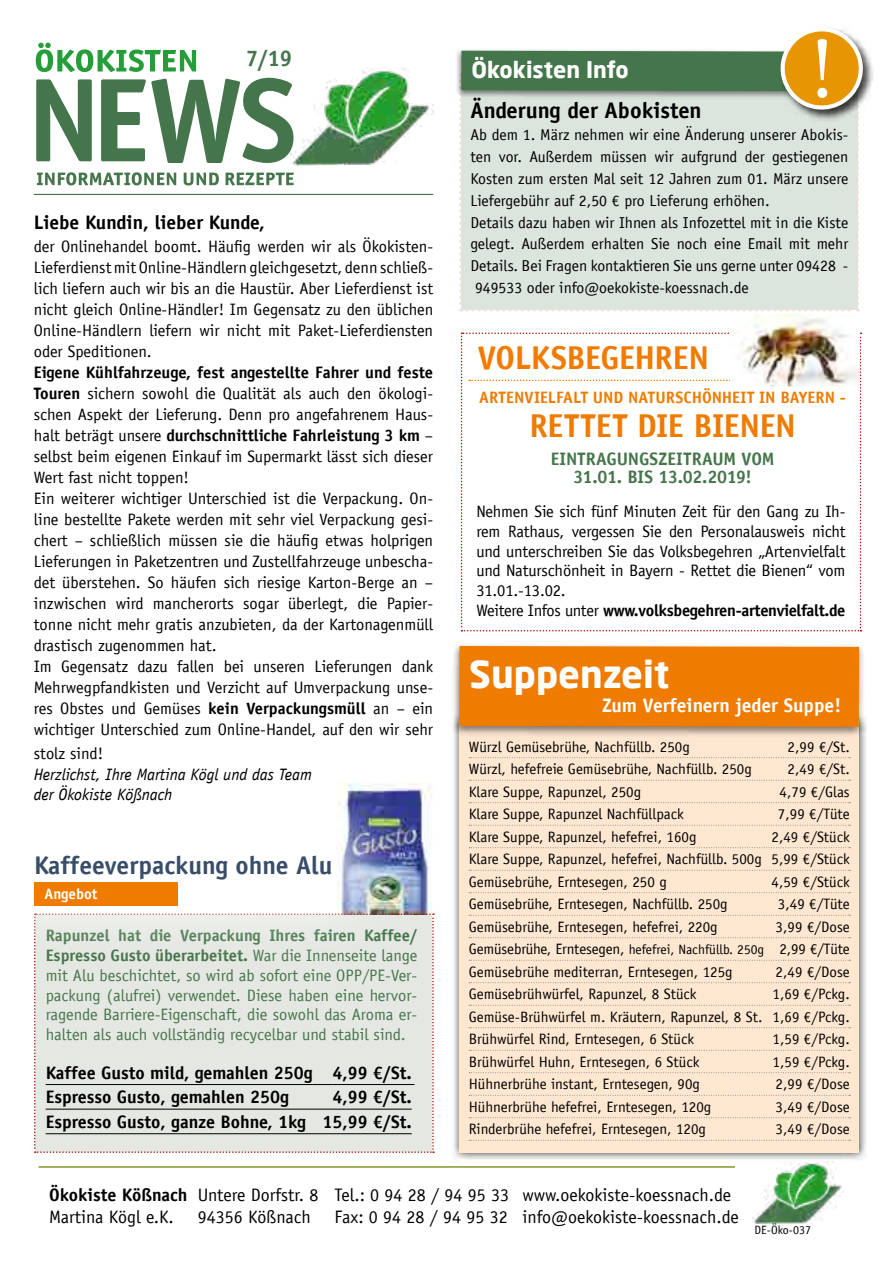
<style>
.page{position:relative;width:893px;height:1263px;background:#fff}
.page>*{position:absolute;margin:0;border:0;box-sizing:border-box;transform-origin:0 0}
.t1{font:86.85px "Minion Pro";color:#fff}
.t2{font:700 37.2px "Neo Sans Pro";color:#fff}
.t3{font:700 33px "Officina Sans LT";letter-spacing:-.015em;color:#ef7b00}
.t4{font:700 25.5px "Officina Sans LT";color:#384d67}
.t5{font:700 22.5px "Officina Sans LT";color:#000}
.t6{font:700 22.5px "Neo Sans Pro";color:#fff}
.t7{font:700 22.5px "Officina Sans LT";color:#45754b}
.t8{font:700 19.5px "Officina Sans LT";color:#fff}
.t9{font:700 19.5px "Officina Sans LT";color:#000}
.t10{font:18px/21.6px "Officina Sans LT";color:#000}
.t11{font:700 18px/24.6px "Officina Sans LT";color:#000}
.t12{font:700 18px/18.8px "Officina Sans LT";letter-spacing:-.01em;color:#45754b;text-align:center}
.t13{font:16.5px/21px "Officina Sans LT";color:#000}
.t14{font:16.5px/19.8px "Officina Sans LT";color:#45754b;text-align:justify}
.t15{font:italic 16.5px/20.7px "Officina Sans LT";color:#000}
.t16{font:700 16.5px "Officina Sans LT";letter-spacing:-.005em;color:#ef7b00}
.t17{font:15.75px/21.9px "Officina Sans LT";color:#000}
.t18{font:15px/22.5px "Officina Sans LT";color:#000;text-align:justify}
.t19{font:700 15px "Officina Sans LT";color:#fff}
.t20{font:12px "Officina Sans LT";color:#000}
.s1{font-weight:700}
.s2{font-size:13.5px}
</style>
<div class="page">
<svg style="left:461px;top:333px;width:400px;height:298px"></svg>
<img style="left:730px;top:315px;width:129px;height:77px">
<div style="left:451px;top:713px;width:416px;height:448px;background:#000;opacity:.75"></div>
<div style="left:459px;top:721px;width:400px;height:432px;background:#fee7d1"></div>
<svg style="left:469px;top:757px;width:381px;height:1px"></svg>
<svg style="left:469px;top:780px;width:381px;height:1px"></svg>
<svg style="left:469px;top:802px;width:381px;height:1px"></svg>
<svg style="left:469px;top:825px;width:381px;height:1px"></svg>
<svg style="left:469px;top:847px;width:381px;height:1px"></svg>
<svg style="left:469px;top:870px;width:381px;height:1px"></svg>
<svg style="left:469px;top:892px;width:381px;height:1px"></svg>
<svg style="left:469px;top:915px;width:381px;height:1px"></svg>
<svg style="left:469px;top:937px;width:381px;height:1px"></svg>
<svg style="left:469px;top:960px;width:381px;height:1px"></svg>
<svg style="left:469px;top:982px;width:381px;height:1px"></svg>
<svg style="left:469px;top:1005px;width:381px;height:1px"></svg>
<svg style="left:469px;top:1027px;width:381px;height:1px"></svg>
<svg style="left:469px;top:1050px;width:381px;height:1px"></svg>
<svg style="left:469px;top:1072px;width:381px;height:1px"></svg>
<svg style="left:469px;top:1095px;width:381px;height:1px"></svg>
<svg style="left:469px;top:1117px;width:381px;height:1px"></svg>
<svg style="left:469px;top:1140px;width:381px;height:1px"></svg>
<div style="left:452px;top:643px;width:414px;height:94px;background:#000;opacity:.49"></div>
<div style="left:459px;top:646px;width:400px;height:81px;background:#ef7b00"></div>
<div style="left:780px;top:26px;width:94px;height:96px;background:#000;opacity:.75"></div>
<svg style="left:459px;top:26px;width:409px;height:285px;background:#cdd6c6"></svg>
<img style="left:417px;top:782px;width:18px;height:133px">
<div style="left:34px;top:913px;width:400px;height:240px;background:#e5e8e2"></div>
<hr style="left:332px;top:1084px;width:83px;height:1px;background:#000">
<hr style="left:46px;top:1109px;width:366px;height:1px;background:#000">
<hr style="left:46px;top:1133px;width:366px;height:1px;background:#000">
<div style="left:0;top:767px;width:417px;height:198px;background:#fff;opacity:.91"></div>
<div style="left:34px;top:882px;width:144px;height:23px;background:#ef7b00"></div>
<svg style="left:37px;top:172px;width:257px;height:13px"></svg>
<svg style="left:36px;top:43px;width:160px;height:29px"></svg>
<svg style="left:36px;top:78px;width:254px;height:85px"></svg>
<img style="left:290px;top:68px;width:144px;height:98px">
<hr style="left:34px;top:194px;width:399px;height:1px;background:#45754b">
<img style="left:752px;top:1161px;width:91px;height:62px">
<hr style="left:39px;top:1166px;width:696px;height:2px;background:#85962c">
<h3 class="t7" style="left:246px;top:44px;width:48px">7/19</h3>
<p class="t9" style="left:34px;top:211px;width:233px">Liebe Kundin, lieber Kunde,</p>
<p class="t13" style="left:34px;top:236px;width:401px;text-align:justify">der Onlinehandel boomt. Häufig werden wir als Ökokisten-Lieferdienst mit Online-Händlern gleichgesetzt, denn schließ&shy;lich liefern auch wir bis an die Haustür. Aber Lieferdienst ist nicht gleich Online-Händler! Im Gegensatz zu den üblichen Online-Händlern liefern wir nicht mit Paket-Lieferdiensten oder Speditionen.</p>
<p class="t13" style="left:34px;top:362px;width:401px"><span class="s1">Eigene Kühlfahrzeuge, fest angestellte Fahrer und feste Touren</span> sichern sowohl die Qualität als auch den ökologi&shy;schen Aspekt der Lieferung. Denn pro angefahrenem Haus&shy;halt beträgt unsere <span class="s1">durchschnittliche Fahrleistung 3 km</span> – selbst beim eigenen Einkauf im Supermarkt lässt sich dieser Wert fast nicht toppen!<br>Ein weiterer wichtiger Unterschied ist die Verpackung. On&shy;line bestellte Pakete werden mit sehr viel Verpackung gesi&shy;chert – schließlich müssen sie die häufig etwas holprigen Lieferungen in Paketzentren und Zustellfahrzeuge unbescha&shy;det überstehen. So häufen sich riesige Karton-Berge an – inzwischen wird mancherorts sogar überlegt, die Papier&shy;tonne nicht mehr gratis anzubieten, da der Kartonagenmüll drastisch zugenommen hat.<br>Im Gegensatz dazu fallen bei unseren Lieferungen dank Mehrwegpfandkisten und Verzicht auf Umverpackung unse&shy;res Obstes und Gemüses <span class="s1">kein Verpackungsmüll</span> an – ein wichtiger Unterschied zum Online-Handel, auf den wir sehr</p>
<p class="t13" style="left:34px;top:743px;width:71px">stolz sind!</p>
<p class="t15" style="left:34px;top:764px;width:280px">Herzlichst, Ihre Martina Kögl und das Team der Ökokiste Kößnach</p>
<h3 class="t4" style="left:34px;top:849px;width:300px">Kaffeeverpackung ohne Alu</h3>
<p class="t19" style="left:45px;top:884px;width:54px">Angebot</p>
<p class="t14" style="left:46px;top:926px;width:373px"><span class="s1">Rapunzel hat die Verpackung Ihres fairen Kaffee/ Espresso Gusto überarbeitet.</span> War die Innenseite lange mit Alu beschichtet, so wird ab sofort eine OPP/PE-Ver&shy;packung (alufrei) verwendet. Diese haben eine hervor&shy;ragende Barriere-Eigenschaft, die sowohl das Aroma er&shy;halten als auch vollständig recycelbar und stabil sind.</p>
<p class="t11" style="left:46px;top:1060px;width:368px">Kaffee Gusto mild, gemahlen 250g 4,99 €/St.<br>Espresso Gusto, gemahlen 250g</p>
<p class="t11" style="left:46px;top:1084px;width:367px;text-align:right">4,99 €/St.<br>Espresso Gusto, ganze Bohne, 1kg 15,99 €/St.</p>
<h1 class="t1" style="left:810px;top:11px;width:25px">!</h1>
<h3 class="t6" style="left:471px;top:61px;width:159px">Ökokisten Info</h3>
<h3 class="t5" style="left:470px;top:96px;width:233px">Änderung der Abokisten</h3>
<p class="t17" style="left:470px;top:124px;width:380px">Ab dem 1. März nehmen wir eine Änderung unserer Abokis&shy;ten vor. Außerdem müssen wir aufgrund der gestiegenen Kosten zum ersten Mal seit 12 Jahren zum 01. März unsere Liefergebühr auf 2,50 € pro Lieferung erhöhen.<br>Details dazu haben wir Ihnen als Infozettel mit in die Kiste gelegt. Außerdem erhalten Sie noch eine Email mit mehr Details. Bei Fragen kontaktieren Sie uns gerne unter 09428 - 949533 oder info@oekokiste-koessnach.de</p>
<h3 class="t3" style="left:478px;top:337px;width:233px">VOLKSBEGEHREN</h3>
<p class="t16" style="left:479px;top:387px;width:368px">ARTENVIELFALT UND NATURSCHÖNHEIT IN BAYERN -</p>
<h3 class="t3" style="left:529px;top:405px;width:268px">RETTET DIE BIENEN</h3>
<p class="t12" style="left:551px;top:449px;width:225px">EINTRAGUNGSZEITRAUM VOM<br>31.01. BIS 13.02.2019!</p>
<p class="t13" style="left:476px;top:502px;width:371px;line-height:19.8px">Nehmen Sie sich fünf Minuten Zeit für den Gang zu Ih&shy;rem Rathaus, vergessen Sie den Personalausweis nicht und unterschreiben Sie das Volksbegehren „Artenvielfalt und Naturschönheit in Bayern - Rettet die Bienen“ vom 31.01.-13.02.<br>Weitere Infos unter <span class="s1">www.volksbegehren-artenvielfalt.de</span></p>
<h2 class="t2" style="left:469px;top:660px;width:202px">Suppenzeit</h2>
<p class="t8" style="left:602px;top:693px;width:241px">Zum Verfeinern jeder Suppe!</p>
<p class="t18" style="left:469px;top:735px;width:223px">Würzl Gemüsebrühe, Nachfüllb. 250g</p>
<p class="t18" style="left:788px;top:735px;width:64px">2,99 €/St.</p>
<p class="t18" style="left:469px;top:758px;width:285px">Würzl, hefefreie Gemüsebrühe, Nachfüllb. 250g</p>
<p class="t18" style="left:788px;top:758px;width:64px">2,49 €/St.</p>
<p class="t18" style="left:469px;top:780px;width:174px">Klare Suppe, Rapunzel, 250g</p>
<p class="t18" style="left:779px;top:780px;width:72px">4,79 €/Glas</p>
<p class="t18" style="left:469px;top:803px;width:217px">Klare Suppe, Rapunzel Nachfüllpack</p>
<p class="t18" style="left:778px;top:803px;width:73px">7,99 €/Tüte</p>
<p class="t18" style="left:469px;top:825px;width:229px">Klare Suppe, Rapunzel, hefefrei, 160g</p>
<p class="t18" style="left:469px;top:825px;width:382px;text-indent:303px">2,49 €/Stück Klare Suppe, Rapunzel, hefefrei, Nachfüllb. 500g 5,99 €/Stück Gemüsebrühe, Erntesegen, 250 g</p>
<p class="t18" style="left:771px;top:870px;width:80px">4,59 €/Stück</p>
<p class="t18" style="left:469px;top:893px;width:260px">Gemüsebrühe, Erntesegen, Nachfüllb. 250g</p>
<p class="t18" style="left:778px;top:893px;width:73px">3,49 €/Tüte</p>
<p class="t18" style="left:469px;top:915px;width:250px">Gemüsebrühe, Erntesegen, hefefrei, 220g</p>
<p class="t18" style="left:469px;top:915px;width:383px;text-indent:307px">3,99 €/Dose Gemüsebrühe, Erntesegen, <span class="s2">hefefrei, Nachfüllb. 250g</span> 2,99 €/Tüte Gemüsebrühe mediterran, Erntesegen, 125g</p>
<p class="t18" style="left:776px;top:960px;width:76px">2,49 €/Dose</p>
<p class="t18" style="left:469px;top:983px;width:229px">Gemüsebrühwürfel, Rapunzel, 8 Stück</p>
<p class="t18" style="left:469px;top:983px;width:383px;text-indent:304px">1,69 €/Pckg.<br>Gemüse-Brühwürfel m. Kräutern, Rapunzel, 8 St. 1,69 €/Pckg.<br>Brühwürfel Rind, Erntesegen, 6 Stück</p>
<p class="t18" style="left:773px;top:1028px;width:79px">1,59 €/Pckg.</p>
<p class="t18" style="left:469px;top:1050px;width:232px">Brühwürfel Huhn, Erntesegen, 6 Stück</p>
<p class="t18" style="left:773px;top:1050px;width:79px">1,59 €/Pckg.</p>
<p class="t18" style="left:469px;top:1073px;width:233px">Hühnerbrühe instant, Erntesegen, 90g</p>
<p class="t18" style="left:776px;top:1073px;width:76px">2,99 €/Dose</p>
<p class="t18" style="left:469px;top:1095px;width:244px">Hühnerbrühe hefefrei, Erntesegen, 120g</p>
<p class="t18" style="left:776px;top:1095px;width:76px">3,49 €/Dose</p>
<p class="t18" style="left:469px;top:1118px;width:239px">Rinderbrühe hefefrei, Erntesegen, 120g</p>
<p class="t18" style="left:776px;top:1118px;width:76px">3,49 €/Dose</p>
<p class="t11" style="left:49px;top:1182px;width:140px">Ökokiste Kößnach</p>
<p class="t10" style="left:49px;top:1206px;width:126px">Martina Kögl e.K.</p>
<p class="t10" style="left:198px;top:1184px;width:122px">Untere Dorfstr. 8<br>94356 Kößnach</p>
<p class="t10" style="left:334px;top:1184px;width:176px">Tel.: 0 94 28 / 94 95 33<br>Fax: 0 94 28 / 94 95 32</p>
<p class="t10" style="left:522px;top:1184px;width:218px">www.oekokiste-koessnach.de info@oekokiste-koessnach.de</p>
<p class="t20" style="left:755px;top:1223px;width:58px">DE-Öko-037</p>
</div>
